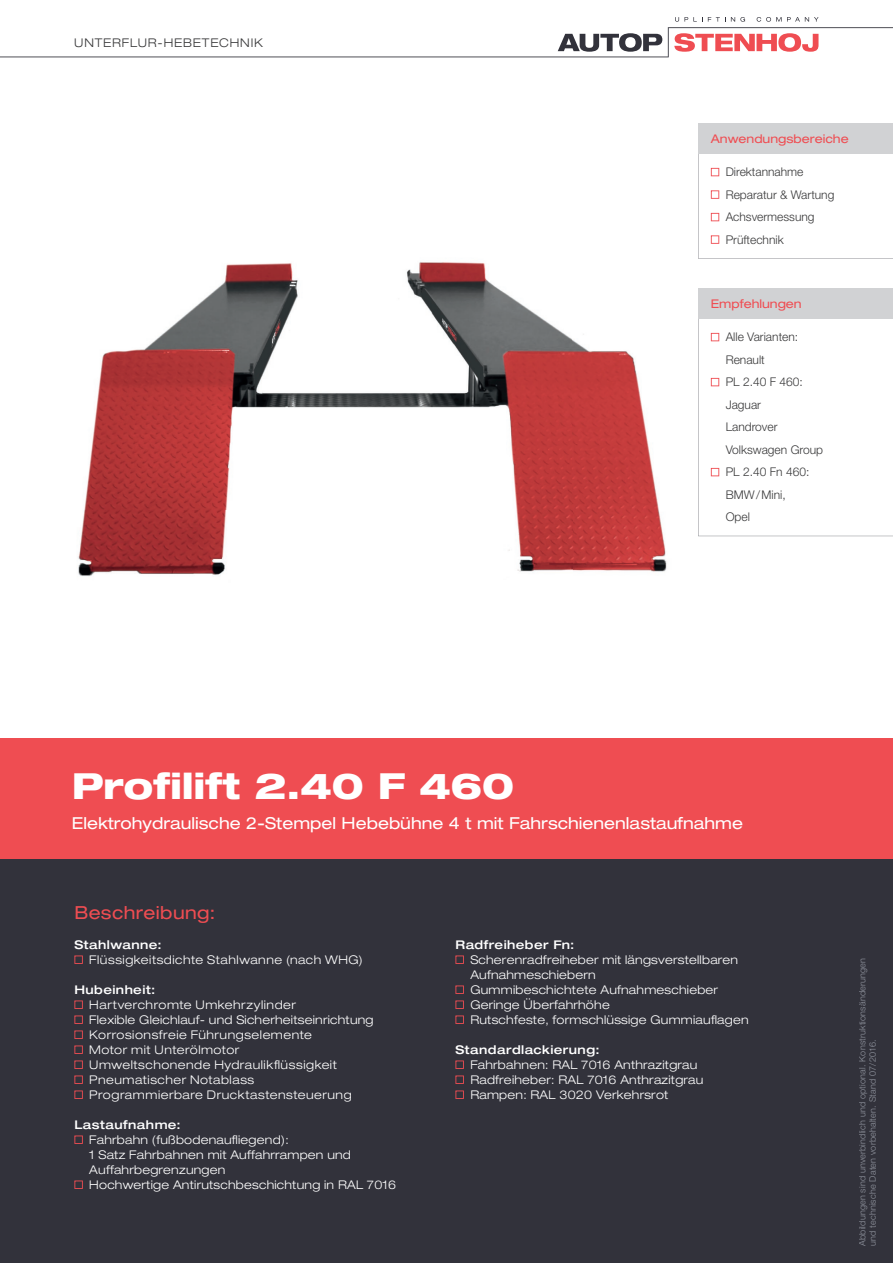
<style>
.page{position:relative;width:893px;height:1263px;background:#fff}
.page>*{position:absolute;margin:0;border:0;box-sizing:border-box;transform-origin:0 0}
.t1{font:800 expanded 36px "Helvetica Neue LT Pro";letter-spacing:-.01em;color:#fff}
.t2{font:expanded 18px "Helvetica Neue LT Pro";letter-spacing:.02em;color:#ef4d52}
.t3{font:expanded 16.5px "Helvetica Neue LT Pro";color:#fff}
.t4{font:300 expanded 12px/15px "Helvetica Neue LT Pro";letter-spacing:.02em;color:#fff}
.t5{font:300 expanded 12px/15px "Helvetica Neue LT Pro";letter-spacing:.04em;color:#fff}
.t6{font:300 12px/22.5px "Helvetica Neue LT Pro";color:#383839}
.t7{font:500 expanded 12px "Helvetica Neue LT Pro";letter-spacing:.04em;color:#fff}
.t8{font:300 expanded 12px "Helvetica Neue LT Pro";letter-spacing:.045em;color:#fff}
.t9{font:expanded 12px "Helvetica Neue LT Pro";color:#ef4d52}
.t10{font:300 expanded 12px "Helvetica Neue LT Pro";letter-spacing:.065em;color:#383839}
.t11{font:300 9px/10.5px "Helvetica Neue LT Pro";letter-spacing:.02em;color:#90949e}
</style>
<div class="page">
<svg style="left:0;top:17px;width:893px;height:40px"></svg>
<div style="left:0;top:799px;width:893px;height:464px;background:#32323b"></div>
<img style="left:78px;top:262px;width:589px;height:315px">
<div style="left:0;top:739px;width:893px;height:120px;background:#ef4d52"></div>
<svg style="left:74px;top:955px;width:9px;height:9px"></svg>
<svg style="left:74px;top:1000px;width:9px;height:9px"></svg>
<svg style="left:74px;top:1015px;width:9px;height:9px"></svg>
<svg style="left:74px;top:1030px;width:9px;height:9px"></svg>
<svg style="left:74px;top:1045px;width:9px;height:9px"></svg>
<svg style="left:74px;top:1060px;width:9px;height:9px"></svg>
<svg style="left:74px;top:1075px;width:9px;height:9px"></svg>
<svg style="left:74px;top:1090px;width:9px;height:9px"></svg>
<svg style="left:74px;top:1135px;width:9px;height:9px"></svg>
<svg style="left:74px;top:1180px;width:9px;height:9px"></svg>
<svg style="left:455px;top:955px;width:9px;height:9px"></svg>
<svg style="left:455px;top:985px;width:9px;height:9px"></svg>
<svg style="left:455px;top:1000px;width:9px;height:9px"></svg>
<svg style="left:455px;top:1015px;width:9px;height:9px"></svg>
<svg style="left:455px;top:1060px;width:9px;height:9px"></svg>
<svg style="left:455px;top:1075px;width:9px;height:9px"></svg>
<svg style="left:455px;top:1090px;width:9px;height:9px"></svg>
<svg style="left:698px;top:319px;width:195px;height:217px"></svg>
<div style="left:698px;top:289px;width:195px;height:30px;background:#d1d2d4"></div>
<svg style="left:711px;top:333px;width:8px;height:8px"></svg>
<svg style="left:711px;top:378px;width:8px;height:8px"></svg>
<svg style="left:711px;top:468px;width:8px;height:8px"></svg>
<div style="left:698px;top:124px;width:195px;height:30px;background:#d1d2d4"></div>
<svg style="left:698px;top:154px;width:195px;height:105px"></svg>
<p class="t10" style="left:74px;top:35px;width:190px">UNTERFLUR-HEBETECHNIK</p>
<p class="t9" style="left:711px;top:132px;width:139px">Anwendungsbereiche</p>
<p class="t6" style="left:726px;top:161px;width:110px">Direktannahme<br>Reparatur &amp; Wartung<br>Achsvermessung<br>Prüftechnik</p>
<p class="t9" style="left:711px;top:297px;width:92px">Empfehlungen</p>
<p class="t6" style="left:726px;top:326px;width:99px">Alle Varianten:<br>Renault<br>PL 2.40 F 460:<br>Jaguar<br>Landrover<br>Volkswagen Group<br>PL 2.40 Fn 460:<br>BMW / Mini,<br>Opel</p>
<h1 class="t1" style="left:72px;top:763px;width:444px">Profilift 2.40 F 460</h1>
<h3 class="t3" style="left:72px;top:813px;width:673px">Elektrohydraulische 2-Stempel Hebebühne 4 t mit Fahrschienenlastaufnahme</h3>
<h2 class="t2" style="left:74px;top:902px;width:143px">Beschreibung:</h2>
<p class="t7" style="left:74px;top:937px;width:89px">Stahlwanne:</p>
<p class="t8" style="left:89px;top:952px;width:275px">Flüssigkeitsdichte Stahlwanne (nach WHG)</p>
<p class="t7" style="left:74px;top:982px;width:82px">Hubeinheit:</p>
<p class="t5" style="left:89px;top:997px;width:286px">Hartverchromte Umkehrzylinder<br>Flexible Gleichlauf- und Sicherheitseinrichtung Korrosionsfreie Führungselemente<br>Motor mit Unterölmotor<br>Umweltschonende Hydraulikflüssigkeit Pneumatischer Notablass<br>Programmierbare Drucktastensteuerung</p>
<p class="t7" style="left:74px;top:1117px;width:108px">Lastaufnahme:</p>
<p class="t4" style="left:89px;top:1132px;width:308px">Fahrbahn (fußbodenaufliegend):<br>1 Satz Fahrbahnen mit Auffahrrampen und Auffahrbegrenzungen<br>Hochwertige Antirutschbeschichtung in RAL 7016</p>
<p class="t7" style="left:455px;top:937px;width:120px">Radfreiheber Fn:</p>
<p class="t4" style="left:470px;top:952px;width:280px">Scherenradfreiheber mit längsverstellbaren Aufnahmeschiebern<br>Gummibeschichtete Aufnahmeschieber Geringe Überfahrhöhe<br>Rutschfeste, formschlüssige Gummiauflagen</p>
<p class="t7" style="left:455px;top:1042px;width:146px">Standardlackierung:</p>
<p class="t4" style="left:470px;top:1057px;width:235px">Fahrbahnen: RAL 7016 Anthrazitgrau<br>Radfreiheber: RAL 7016 Anthrazitgrau<br>Rampen: RAL 3020 Verkehrsrot</p>
<p class="t11" style="left:857px;top:1246px;width:289px;rotate:-90deg">Abbildungen sind unverbindlich und optional. Konstruktionsänderungen und technische Daten vorbehalten. Stand 07/2016.</p>
</div>
